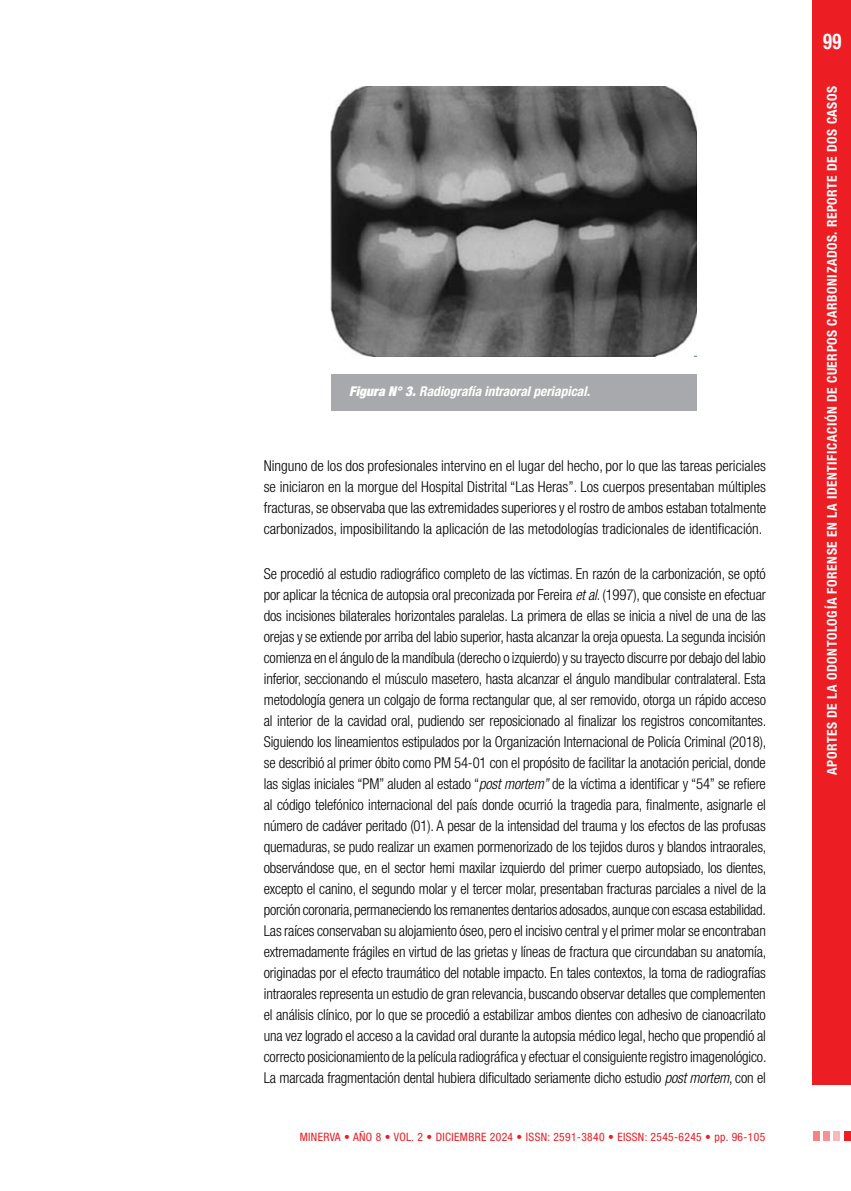
<style>
.page{position:relative;width:851px;height:1191px;background:#fff}
.page>*{position:absolute;margin:0;border:0;box-sizing:border-box;transform-origin:0 0}
.t1{font:700 condensed 21.75px "Helvetica Neue LT Std";color:#fff;scale:.85 1}
._00-TEXTO_GENERAL{font:300 condensed 15px/21px "Helvetica Neue LT Std";letter-spacing:-.005em;color:#000;text-align:justify}
.t2{font:700 condensed 13.5px "Helvetica Neue LT Std";letter-spacing:.04em;color:#fff}
._00-EPIGRAFE{font:italic 700 condensed 13.5px "Helvetica Neue LT Std";color:#fff}
.t3{font:condensed 11.55px "Helvetica Neue LT Std";letter-spacing:.03em;color:#ed1d24}
.s1{font-weight:900}
.s2{font-style:italic}
</style>
<div class="page">
<div style="left:812px;top:0;width:38px;height:1084px;background:#ed1d24"></div>
<div style="left:822px;top:1131px;width:7px;height:10px;background:#f69296"></div>
<div style="left:833px;top:1131px;width:7px;height:10px;background:#f9b8bb"></div>
<div style="left:844px;top:1131px;width:6px;height:10px;background:#ed1d24"></div>
<div style="left:812px;top:1131px;width:7px;height:10px;background:#f58286"></div>
<img style="left:330px;top:86px;width:366px;height:271px">
<div style="left:331px;top:375px;width:365px;height:36px;background:#a7a9ac"></div>
<p class="_00-EPIGRAFE" style="left:349px;top:383px;width:242px"><span class="s1">Figura N° 3.</span> Radiografía intraoral periapical.</p>
<p class="_00-TEXTO_GENERAL" style="left:264px;top:455px;width:504px">Ninguno de los dos profesionales intervino en el lugar del hecho, por lo que las tareas periciales se iniciaron en la morgue del Hospital Distrital “Las Heras”. Los cuerpos presentaban múltiples fracturas, se observaba que las extremidades superiores y el rostro de ambos estaban totalmente carbonizados, imposibilitando la aplicación de las metodologías tradicionales de identificación.</p>
<p class="_00-TEXTO_GENERAL" style="left:264px;top:562px;width:504px">Se procedió al estudio radiográfico completo de las víctimas. En razón de la carbonización, se optó por aplicar la técnica de autopsia oral preconizada por Fereira <span class="s2">et al</span>. (1997), que consiste en efectuar dos incisiones bilaterales horizontales paralelas. La primera de ellas se inicia a nivel de una de las orejas y se extiende por arriba del labio superior, hasta alcanzar la oreja opuesta. La segunda incisión comienza en el ángulo de la mandíbula (derecho o izquierdo) y su trayecto discurre por debajo del labio inferior, seccionando el músculo masetero, hasta alcanzar el ángulo mandibular contralateral. Esta metodología genera un colgajo de forma rectangular que, al ser removido, otorga un rápido acceso al interior de la cavidad oral, pudiendo ser reposicionado al finalizar los registros concomitantes.<br>Siguiendo los lineamientos estipulados por la Organización Internacional de Policía Criminal (2018), se describió al primer óbito como PM 54-01 con el propósito de facilitar la anotación pericial, donde las siglas iniciales “PM” aluden al estado “<span class="s2">post mortem”</span> de la víctima a identificar y “54” se refiere al código telefónico internacional del país donde ocurrió la tragedia para, finalmente, asignarle el número de cadáver peritado (01). A pesar de la intensidad del trauma y los efectos de las profusas quemaduras, se pudo realizar un examen pormenorizado de los tejidos duros y blandos intraorales, observándose que, en el sector hemi maxilar izquierdo del primer cuerpo autopsiado, los dientes, excepto el canino, el segundo molar y el tercer molar, presentaban fracturas parciales a nivel de la porción coronaria, permaneciendo los remanentes dentarios adosados, aunque con escasa estabilidad.<br>Las raíces conservaban su alojamiento óseo, pero el incisivo central y el primer molar se encontraban extremadamente frágiles en virtud de las grietas y líneas de fractura que circundaban su anatomía, originadas por el efecto traumático del notable impacto. En tales contextos, la toma de radiografías intraorales representa un estudio de gran relevancia, buscando observar detalles que complementen el análisis clínico, por lo que se procedió a estabilizar ambos dientes con adhesivo de cianoacrilato una vez logrado el acceso a la cavidad oral durante la autopsia médico legal, hecho que propendió al correcto posicionamiento de la película radiográfica y efectuar el consiguiente registro imagenológico.<br>La marcada fragmentación dental hubiera dificultado seriamente dicho estudio <span class="s2">post mortem</span>, con el</p>
<p class="t3" style="left:299px;top:1130px;width:467px">MINERVA • AÑO 8 • VOL. 2 • DICIEMBRE 2024 • ISSN: 2591-3840 • EISSN: 2545-6245 • pp. 96-105</p>
<h1 class="t1" style="left:823px;top:28px;width:23px">99</h1>
<p class="t2" style="left:823px;top:774px;width:690px;rotate:-90deg">APORTES DE LA ODONTOLOGÍA FORENSE EN LA IDENTIFICACIÓN DE CUERPOS CARBONIZADOS. REPORTE DE DOS CASOS</p>
</div>
